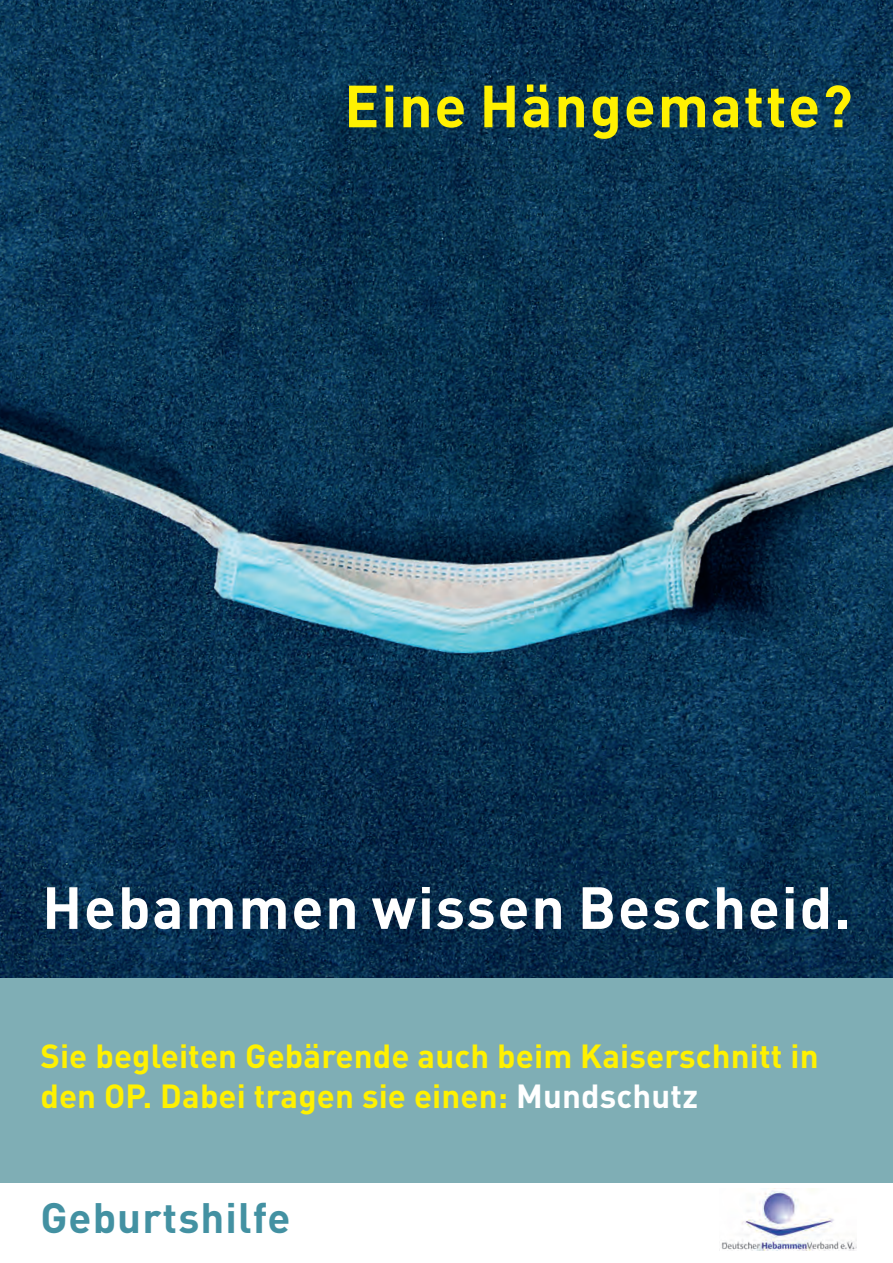
<style>
.page{position:relative;width:893px;height:1263px;background:#fff}
.page>*{position:absolute;margin:0;border:0;box-sizing:border-box;transform-origin:0 0}
.A4_typo_groß_weiß{font:700 58.5px "DIN";letter-spacing:.03em;color:#fff}
.A4_typo_groß_gelb{font:700 58.5px "DIN";letter-spacing:.03em;color:#fff101}
.A4_typo_rubrik{font:700 42px "DIN";letter-spacing:.025em;color:#4391a2}
.A4_typo_klein{font:700 33px/39.6px "DIN";letter-spacing:.005em;color:#fff101}
.s1{color:#fff}
</style>
<div class="page">
<img style="left:0;top:0;width:893px;height:978px">
<div style="left:0;top:978px;width:893px;height:204px;background:#7faeb5"></div>
<img style="left:721px;top:1188px;width:135px;height:62px">
<p class="A4_typo_groß_gelb" style="left:344px;top:68px;width:510px">Eine Hängematte?</p>
<p class="A4_typo_groß_weiß" style="left:42px;top:869px;width:810px">Hebammen wissen Bescheid.</p>
<p class="A4_typo_klein" style="left:40px;top:1035px;width:780px">Sie begleiten Gebärende auch beim Kaiserschnitt in den OP. Dabei tragen sie einen: <span class="s1">Mundschutz</span></p>
<p class="A4_typo_rubrik" style="left:40px;top:1190px;width:252px">Geburtshilfe</p>
</div>
